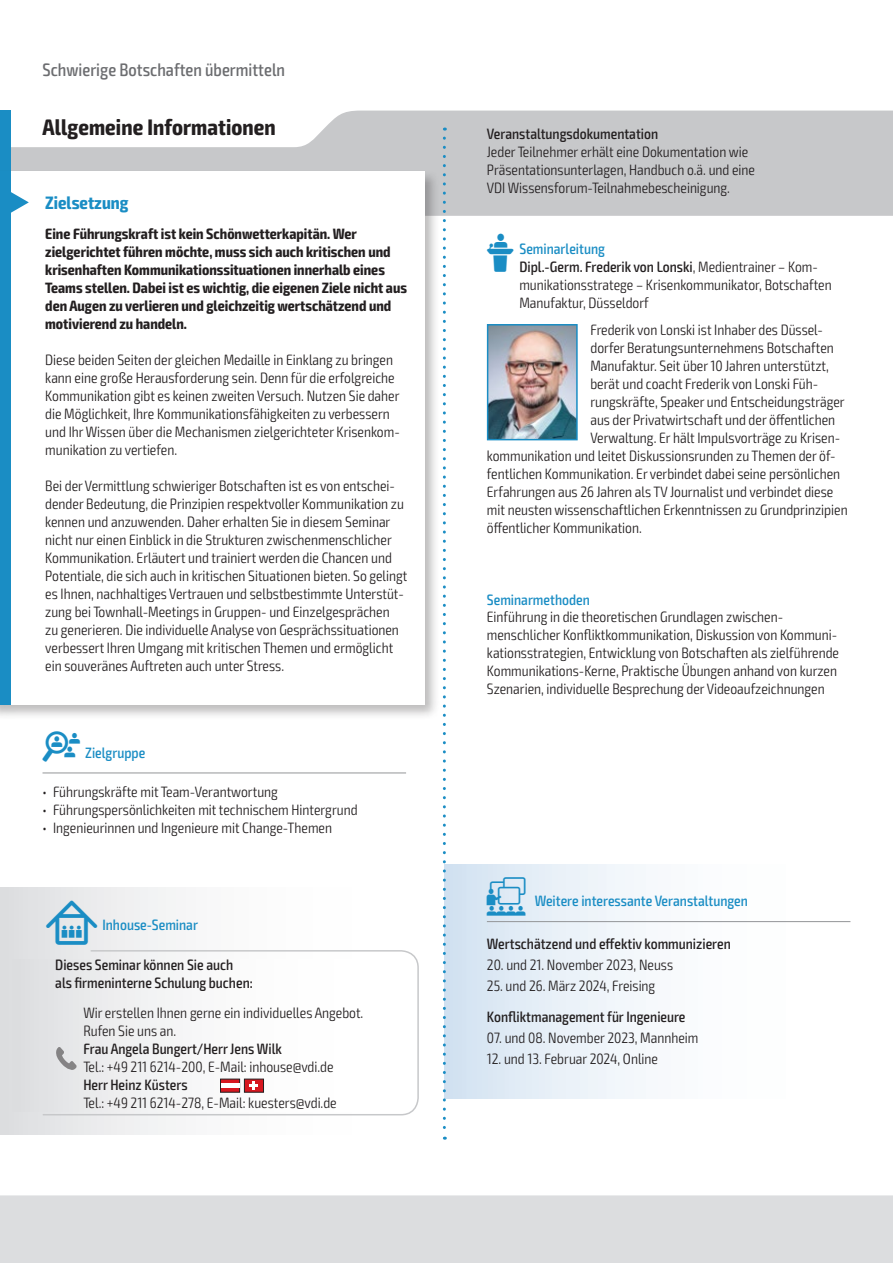
<style>
.page{position:relative;width:893px;height:1263px;background:#fff}
.page>*{position:absolute;margin:0;border:0;box-sizing:border-box;transform-origin:0 0}
.t1{font:700 condensed 22.5px "Exo 2";letter-spacing:.005em;color:#231f20}
.t2{font:500 condensed 18px "Exo 2";color:#6c6d70}
.t3{font:700 condensed 18px "Exo 2";color:#1a8dc4}
.t4{font:300 condensed 15px/18px "Exo 2";color:#231f20}
.t5{font:700 condensed 15px/18px "Exo 2";color:#231f20}
.t6{font:500 condensed 15px/18px "Exo 2";color:#231f20}
.t7{font:500 condensed 15px "Exo 2";color:#1a8dc4}
.s1{font-family:"VDI Iconset S4 A Regular";font-weight:400;font-stretch:normal;color:#1a8dc4}
.s2{font-weight:500;color:#1a8dc4}
.s3{font-weight:500}
.s4{font-family:"VDI Iconset S4 A Regular";font-weight:400;font-stretch:normal}
.s5{font-family:"VDI Iconset S4 A Regular";font-weight:400;font-stretch:normal;font-size:15.45px}
.s6{font-family:"VDI Iconset S4 A Regular";font-weight:400;font-stretch:normal;font-size:19.5px}
</style>
<div class="page">
<div style="left:0;top:1195px;width:893px;height:68px;background:#dcdddf"></div>
<svg style="left:11px;top:111px;width:881px;height:105px;fill:#c7c8ca"></svg>
<hr style="left:892px;top:111px;width:1px;height:105px;background:#1a8dc4">
<div style="left:0;top:111px;width:11px;height:63px;background:#1a8dc4"></div>
<div style="left:0;top:168px;width:440px;height:553px;background:#231f20;opacity:.3"></div>
<div style="left:0;top:171px;width:424px;height:534px;background:#fff"></div>
<div style="left:0;top:171px;width:11px;height:534px;background:#1a8dc4"></div>
<svg style="left:11px;top:192px;width:18px;height:21px"></svg>
<hr style="left:43px;top:772px;width:363px;height:1px;background:#939598">
<div style="left:444px;top:864px;width:406px;height:234px;background:linear-gradient(to right,#d9e6f3,#fff)"></div>
<hr style="left:487px;top:921px;width:363px;height:1px;background:#939598">
<img style="left:490px;top:327px;width:85px;height:110px">
<div style="left:487px;top:324px;width:91px;height:116px;border:2px solid #1a8dc4"></div>
<div style="left:0;top:887px;width:419px;height:247px;background:linear-gradient(to right,#e2e3e5,#fff)"></div>
<svg style="left:42px;top:949px;width:377px;height:167px"></svg>
<div style="left:13px;top:959px;width:382px;height:152px;background:linear-gradient(to right,#e3e3e5,#fff)"></div>
<svg style="left:220px;top:1079px;width:44px;height:13px"></svg>
<div style="left:221px;top:1083px;width:18px;height:5px;background:#fff"></div>
<svg style="left:56px;top:1047px;width:21px;height:23px"></svg>
<svg style="left:443px;top:138px;width:3px;height:1002px"></svg>
<p class="t2" style="left:43px;top:59px;width:244px">Schwierige Botschaften übermitteln</p>
<h1 class="t1" style="left:43px;top:113px;width:235px">Allgemeine Informationen</h1>
<p class="t6" style="left:487px;top:125px;width:173px">Veranstaltungsdokumentation</p>
<p class="t4" style="left:487px;top:143px;width:270px">Jeder Teilnehmer erhält eine Dokumentation wie<br>Präsentationsunterlagen, Handbuch o.ä. und eine<br>VDI Wissensforum-Teilnahmebescheinigung.</p>
<p class="t5" style="left:45px;top:225px;width:363px">Eine Führungskraft ist kein Schönwetterkapitän. Wer zielgerichtet führen möchte, muss sich auch kritischen und krisenhaften Kommunikationssituationen innerhalb eines Teams stellen. Dabei ist es wichtig, die eigenen Ziele nicht aus den Augen zu verlieren und gleichzeitig wertschätzend und motivierend zu handeln.</p>
<p class="t4" style="left:45px;top:351px;width:356px">Diese beiden Seiten der gleichen Medaille in Einklang zu bringen kann eine große Herausforderung sein. Denn für die erfolgreiche Kommunikation gibt es keinen zweiten Versuch. Nutzen Sie daher die Möglichkeit, Ihre Kommunikationsfähigkeiten zu verbessern und Ihr Wissen über die Mechanismen zielgerichteter Krisenkom&shy;munikation zu vertiefen.</p>
<p class="t4" style="left:45px;top:477px;width:364px">Bei der Vermittlung schwieriger Botschaften ist es von entschei&shy;dender Bedeutung, die Prinzipien respektvoller Kommunikation zu kennen und anzuwenden. Daher erhalten Sie in diesem Seminar nicht nur einen Einblick in die Strukturen zwischenmenschlicher Kommunikation. Erläutert und trainiert werden die Chancen und Potentiale, die sich auch in kritischen Situationen bieten. So gelingt es Ihnen, nachhaltiges Vertrauen und selbstbestimmte Unterstüt&shy;zung bei Townhall-Meetings in Gruppen- und Einzelgesprächen<br>zu generieren. Die individuelle Analyse von Gesprächssituationen verbessert Ihren Umgang mit kritischen Themen und ermöglicht ein souveränes Auftreten auch unter Stress.</p>
<p class="t3" style="left:45px;top:192px;width:85px">Zielsetzung</p>
<p class="t4" style="left:519px;top:240px;width:314px;text-indent:-33px"><span class="s1">L</span> <span class="s2">Seminarleitung<br></span><span class="s3">Dipl.-Germ. Frederik von Lonski</span>, Medientrainer – Kom&shy;munikationsstratege – Krisenkommunikator, Botschaften Manufaktur, Düsseldorf</p>
<p class="t4" style="left:590px;top:321px;width:234px">Frederik von Lonski ist Inhaber des Düssel-</p>
<p class="t4" style="left:590px;top:339px;width:245px">dorfer Beratungsunternehmens Botschaften</p>
<p class="t4" style="left:590px;top:357px;width:240px">Manufaktur. Seit über 10 Jahren unterstützt,</p>
<p class="t4" style="left:590px;top:375px;width:229px">berät und coacht Frederik von Lonski Füh-</p>
<p class="t4" style="left:590px;top:393px;width:256px">rungskräfte, Speaker und Entscheidungsträger</p>
<p class="t4" style="left:590px;top:411px;width:246px">aus der Privatwirtschaft und der öffentlichen</p>
<p class="t4" style="left:590px;top:429px;width:251px">Verwaltung. Er hält Impulsvorträge zu Krisen-</p>
<p class="t4" style="left:487px;top:447px;width:350px">kommunikation und leitet Diskussionsrunden zu Themen der öf-</p>
<p class="t4" style="left:487px;top:465px;width:355px">fentlichen Kommunikation. Er verbindet dabei seine persönlichen</p>
<p class="t4" style="left:487px;top:483px;width:348px">Erfahrungen aus 26 Jahren als TV Journalist und verbindet diese</p>
<p class="t4" style="left:487px;top:501px;width:362px">mit neusten wissenschaftlichen Erkenntnissen zu Grundprinzipien</p>
<p class="t4" style="left:487px;top:519px;width:156px">öffentlicher Kommunikation.</p>
<p class="t7" style="left:487px;top:590px;width:104px">Seminarmethoden</p>
<p class="t4" style="left:487px;top:608px;width:354px">Einführung in die theoretischen Grundlagen zwischen&shy;menschlicher Konfliktkommunikation, Diskussion von Kommuni&shy;kationsstrategien, Entwicklung von Botschaften als zielführende Kommunikations-Kerne, Praktische Übungen anhand von kurzen Szenarien, individuelle Besprechung der Videoaufzeichnungen</p>
<p class="t7" style="left:43px;top:743px;width:104px"><span class="s4">Z</span> Zielgruppe</p>
<p class="t4" style="left:43px;top:783px;width:237px">• Führungskräfte mit Team-Verantwortung</p>
<p class="t4" style="left:43px;top:801px;width:317px">• Führungspersönlichkeiten mit technischem Hintergrund</p>
<p class="t4" style="left:43px;top:819px;width:291px">• Ingenieurinnen und Ingenieure mit Change-Themen</p>
<p class="t7" style="left:46px;top:916px;width:153px"><span class="s5">I</span> Inhouse-Seminar</p>
<p class="t6" style="left:55px;top:955px;width:199px">Dieses Seminar können Sie auch als firmeninterne Schulung buchen:</p>
<p class="t4" style="left:83px;top:1004px;width:282px">Wir erstellen Ihnen gerne ein individuelles Angebot.<br>Rufen Sie uns an.</p>
<p class="t6" style="left:83px;top:1040px;width:200px">Frau Angela Bungert/Herr Jens Wilk</p>
<p class="t4" style="left:83px;top:1058px;width:252px">Tel.: +49 211 6214-200, E-Mail: inhouse@vdi.de</p>
<p class="t6" style="left:83px;top:1076px;width:106px">Herr Heinz Küsters</p>
<p class="t4" style="left:83px;top:1094px;width:255px">Tel.: +49 211 6214-278, E-Mail: kuesters@vdi.de</p>
<p class="t7" style="left:487px;top:892px;width:263px"><span class="s6">W</span> Weitere interessante Veranstaltungen</p>
<p class="t6" style="left:487px;top:935px;width:245px">Wertschätzend und effektiv kommunizieren</p>
<p class="t4" style="left:487px;top:956px;width:188px">20. und 21. November 2023, Neuss</p>
<p class="t4" style="left:487px;top:977px;width:170px">25. und 26. März 2024, Freising</p>
<p class="t6" style="left:487px;top:1008px;width:200px">Konfliktmanagement für Ingenieure</p>
<p class="t4" style="left:487px;top:1029px;width:213px">07. und 08. November 2023, Mannheim</p>
<p class="t4" style="left:487px;top:1050px;width:173px">12. und 13. Februar 2024, Online</p>
</div>
